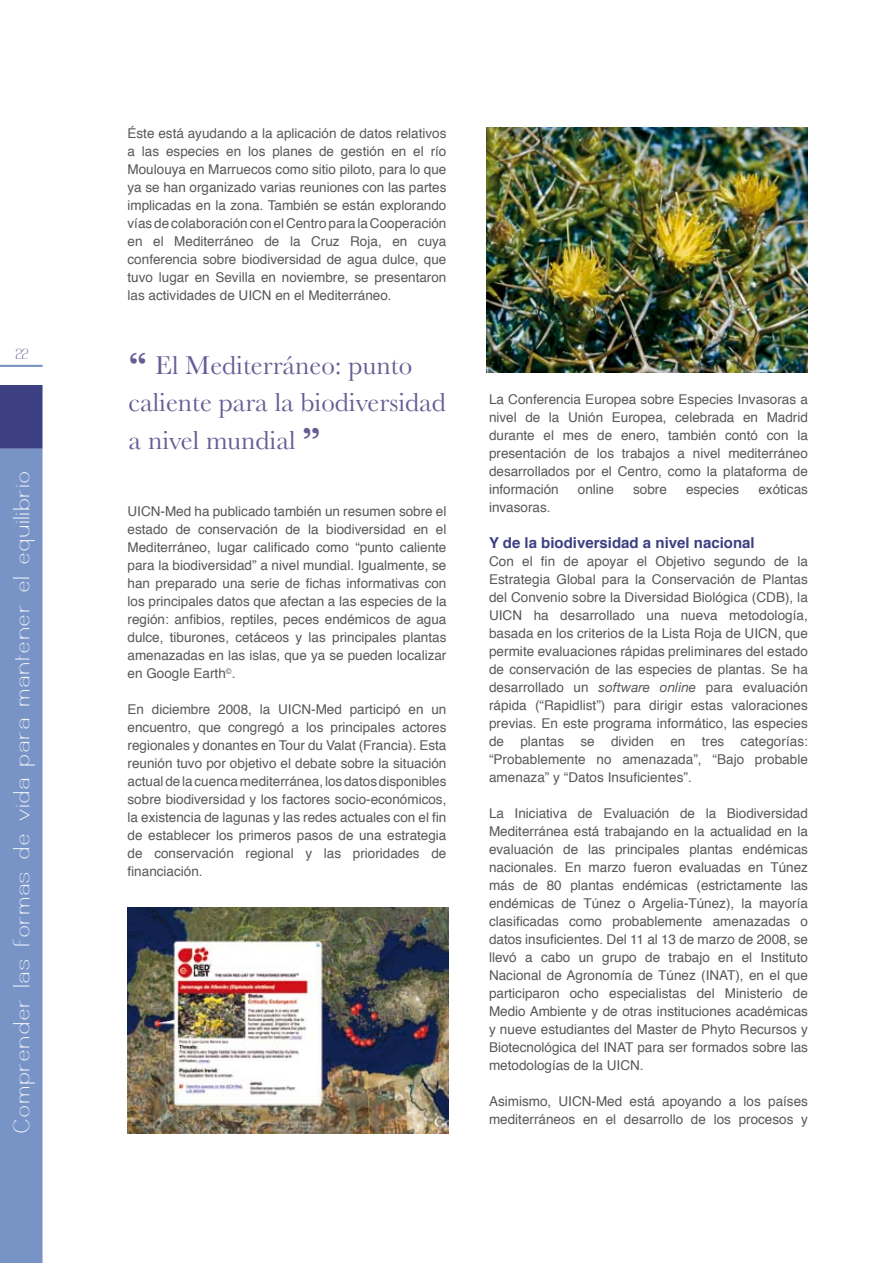
<style>
.page{position:relative;width:893px;height:1263px;background:#fff}
.page>*{position:absolute;margin:0;border:0;box-sizing:border-box;transform-origin:0 0}
.t1{font:27px/37.5px "Baskerville";color:#645e95}
.t2{font:24px "Castorgate";letter-spacing:.1em;color:#fff}
.t3{font:700 15px "Helvetica";color:#3c4082}
.t4{font:15px "Castorgate";color:#3c4082}
.t5{font:13.5px/18px "Helvetica";color:#58585a;text-align:justify}
.s1{font-weight:700;font-size:31.5px}
.s2{font-family:"Helvetica Neue";font-style:italic}
</style>
<div class="page">
<div style="left:0;top:385px;width:43px;height:64px;background:#3c4082"></div>
<div style="left:0;top:449px;width:43px;height:814px;background:#7893c6"></div>
<hr style="left:0;top:365px;width:43px;height:2px;background:#7893c6">
<img style="left:128px;top:907px;width:321px;height:227px">
<img style="left:487px;top:128px;width:321px;height:245px">
<p class="t4" style="left:16px;top:345px;width:14px">22</p>
<h2 class="t2" style="left:8px;top:1133px;width:663px;rotate:-90deg">Comprender las formas de vida para mantener el equilibrio</h2>
<p class="t5" style="left:128px;top:124px;width:320px">Éste está ayudando a la aplicación de datos relativos a las especies en los planes de gestión en el río Moulouya en Marruecos como sitio piloto, para lo que ya se han organizado varias reuniones con las partes implicadas en la zona. También se están explorando vías de colaboración con el Centro para la Cooperación en el Mediterráneo de la Cruz Roja, en cuya conferencia sobre biodiversidad de agua dulce, que tuvo lugar en Sevilla en noviembre, se presentaron las actividades de UICN en el Mediterráneo.</p>
<h1 class="t1" style="left:129px;top:346px;width:319px"><span class="s1">“</span> El Mediterráneo: punto caliente para la biodiversidad a nivel mundial <span class="s1">”</span></h1>
<p class="t5" style="left:128px;top:502px;width:320px">UICN-Med ha publicado también un resumen sobre el estado de conservación de la biodiversidad en el Mediterráneo, lugar calificado como “punto caliente para la biodiversidad” a nivel mundial. Igualmente, se han preparado una serie de fichas informativas con los principales datos que afectan a las especies de la región: anfibios, reptiles, peces endémicos de agua dulce, tiburones, cetáceos y las principales plantas amenazadas en las islas, que ya se pueden localizar en Google Earth<sup>©</sup>.</p>
<p class="t5" style="left:128px;top:700px;width:320px">En diciembre 2008, la UICN-Med participó en un encuentro, que congregó a los principales actores regionales y donantes en Tour du Valat (Francia). Esta reunión tuvo por objetivo el debate sobre la situación actual de la cuenca mediterránea, los datos disponibles sobre biodiversidad y los factores socio-económicos, la existencia de lagunas y las redes actuales con el fin de establecer los primeros pasos de una estrategia de conservación regional y las prioridades de financiación.</p>
<p class="t5" style="left:489px;top:390px;width:320px">La Conferencia Europea sobre Especies Invasoras a nivel de la Unión Europea, celebrada en Madrid durante el mes de enero, también contó con la presentación de los trabajos a nivel mediterráneo desarrollados por el Centro, como la plataforma de información</p>
<p class="t5" style="left:578px;top:480px;width:38px">online</p>
<p class="t5" style="left:633px;top:480px;width:35px">sobre</p>
<p class="t5" style="left:686px;top:480px;width:55px">especies</p>
<p class="t5" style="left:758px;top:480px;width:51px">exóticas</p>
<p class="t5" style="left:489px;top:498px;width:63px">invasoras.</p>
<p class="t3" style="left:489px;top:530px;width:267px">Y de la biodiversidad a nivel nacional</p>
<p class="t5" style="left:489px;top:552px;width:320px">Con el fin de apoyar el Objetivo segundo de la Estrategia Global para la Conservación de Plantas del Convenio sobre la Diversidad Biológica (CDB), la UICN ha desarrollado una nueva metodología, basada en los criterios de la Lista Roja de UICN, que permite evaluaciones rápidas preliminares del estado de conservación de las especies de plantas. Se ha desarrollado un <span class="s2">software online</span> para evaluación rápida (“Rapidlist”) para dirigir estas valoraciones previas. En este programa informático, las especies de plantas se dividen en tres categorías: “Probablemente no amenazada”, “Bajo probable amenaza” y “Datos Insuficientes”.</p>
<p class="t5" style="left:489px;top:804px;width:320px">La Iniciativa de Evaluación de la Biodiversidad Mediterránea está trabajando en la actualidad en la evaluación de las principales plantas endémicas nacionales. En marzo fueron evaluadas en Túnez más de 80 plantas endémicas (estrictamente las endémicas de Túnez o Argelia-Túnez), la mayoría clasificadas como probablemente amenazadas o datos insuficientes. Del 11 al 13 de marzo de 2008, se llevó a cabo un grupo de trabajo en el Instituto Nacional de Agronomía de Túnez (INAT), en el que participaron ocho especialistas del Ministerio de Medio Ambiente y de otras instituciones académicas y nueve estudiantes del Master de Phyto Recursos y Biotecnológica del INAT para ser formados sobre las metodologías de la UICN.</p>
<p class="t5" style="left:489px;top:1092px;width:320px">Asimismo, UICN-Med está apoyando a los países mediterráneos en el desarrollo de los procesos y</p>
</div>
